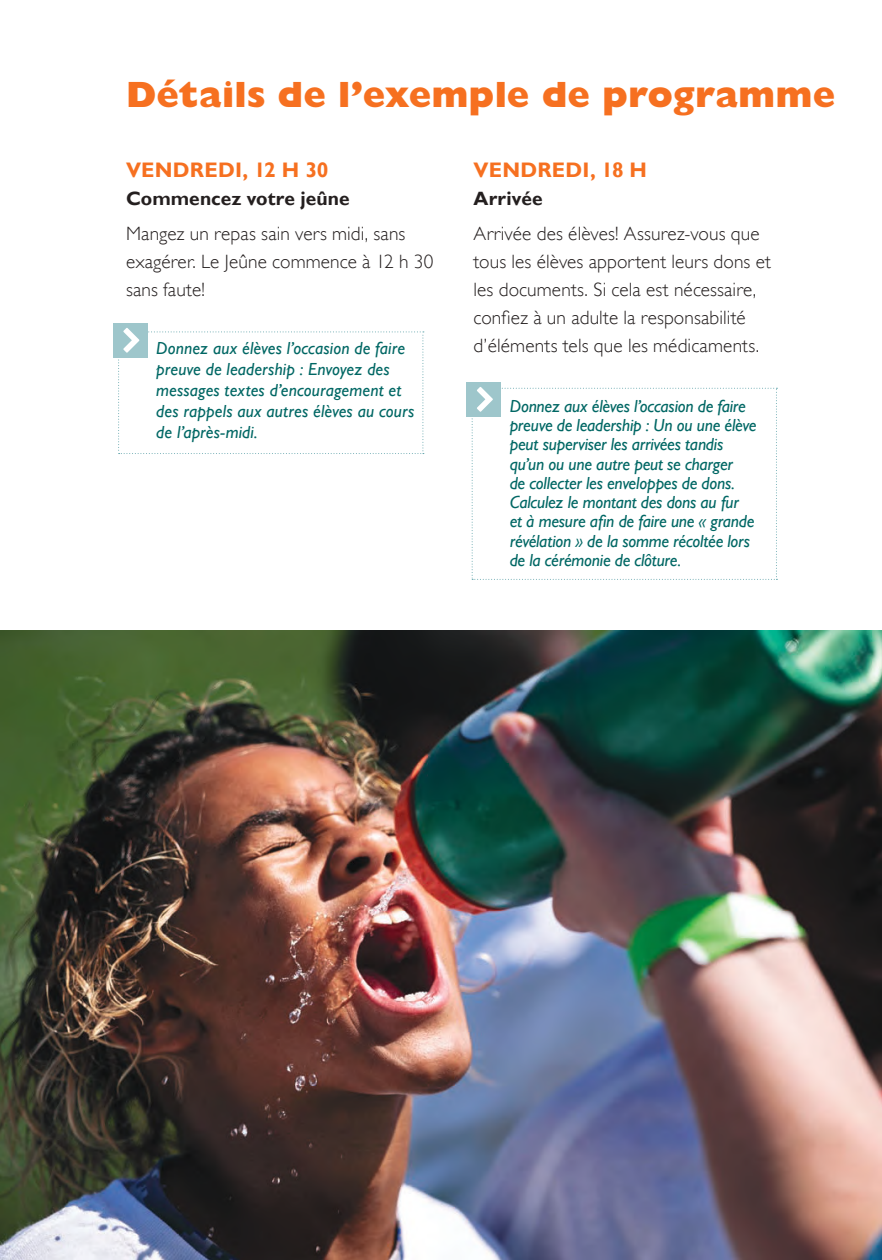
<style>
.page{position:relative;width:882px;height:1260px;background:#fff}
.page>*{position:absolute;margin:0;border:0;box-sizing:border-box;transform-origin:0 0}
.t1{font:800 36.75px "Gill Sans Std";color:#f67020}
.t2{font:700 21px "Gill Sans";letter-spacing:.01em;color:#f67020}
.t3{font:300 19.25px/28px "Gill Sans";letter-spacing:.01em;color:#241f1f}
.t4{font:700 19.25px "Gill Sans";color:#241f1f}
.t5{font:italic 17.5px/19.2px "Gill Sans";letter-spacing:-.01em;color:#006764}
.t6{font:italic 17.5px/21px "Gill Sans";letter-spacing:.01em;color:#006764}
</style>
<div class="page">
<img style="left:0;top:631px;width:882px;height:629px">
<div style="left:113px;top:323px;width:35px;height:35px;background:#9ec6cb"></div>
<svg style="left:118px;top:328px;width:306px;height:126px"></svg>
<div style="left:467px;top:382px;width:34px;height:35px;background:#9ec6cb"></div>
<svg style="left:472px;top:387px;width:305px;height:193px"></svg>
<h1 class="t1" style="left:126px;top:74px;width:711px">Détails de l’exemple de programme</h1>
<p class="t2" style="left:126px;top:157px;width:204px">VENDREDI, 12 H 30</p>
<p class="t4" style="left:126px;top:187px;width:225px">Commencez votre jeûne</p>
<p class="t3" style="left:126px;top:220px;width:309px">Mangez un repas sain vers midi, sans exagérer. Le Jeûne commence à 12 h 30 sans faute!</p>
<p class="t6" style="left:156px;top:338px;width:260px">Donnez aux élèves l’occasion de faire preuve de leadership : Envoyez des messages textes d’encouragement et des rappels aux autres élèves au cours de l’après-midi.</p>
<p class="t2" style="left:474px;top:157px;width:175px">VENDREDI, 18 H</p>
<p class="t4" style="left:474px;top:187px;width:71px">Arrivée</p>
<p class="t3" style="left:474px;top:220px;width:299px">Arrivée des élèves! Assurez-vous que tous les élèves apportent leurs dons et les documents. Si cela est nécessaire, confiez à un adulte la responsabilité d’éléments tels que les médicaments.</p>
<p class="t5" style="left:510px;top:396px;width:248px">Donnez aux élèves l’occasion de faire preuve de leadership : Un ou une élève peut superviser les arrivées tandis qu’un ou une autre peut se charger<br>de collecter les enveloppes de dons.<br>Calculez le montant des dons au fur<br>et à mesure afin de faire une « grande révélation » de la somme récoltée lors de la cérémonie de clôture.</p>
</div>
